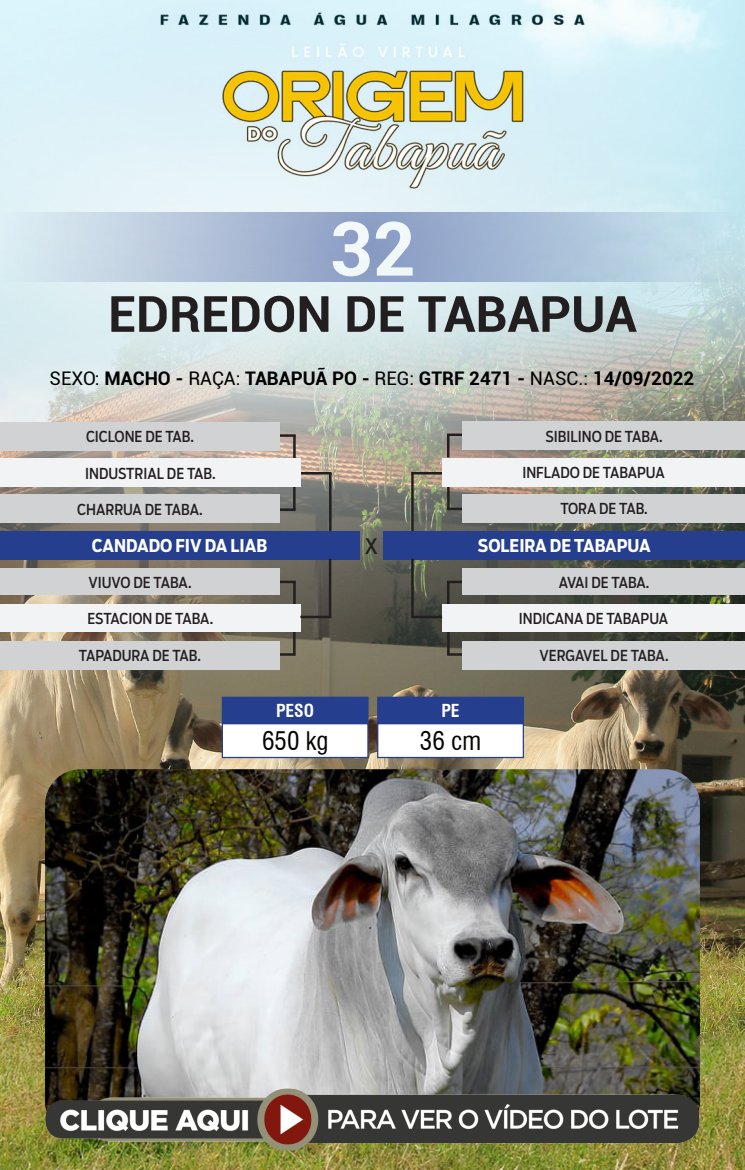
<style>
.page{position:relative;width:745px;height:1170px;background:#fff}
.page>*{position:absolute;margin:0;border:0;box-sizing:border-box;transform-origin:0 0}
.t1{font:700 75px "Roboto";color:#fff}
.t2{font:700 50px "Roboto";color:#231f20}
.t3{font:condensed 25px "Swiss 721 BT";color:#040503}
.t4{font:21.25px "Boomer Cond";color:#231f20}
.t5{font:700 18.75px "Roboto";color:#000}
.t6{font:700 17.5px "Boomer Cond";color:#fff}
.t7{font:700 condensed 17.5px "Swiss 721 BT";color:#fff}
.t8{font:15px "Boomer Cond";color:#231f20}
.s1{font-weight:400}
</style>
<div class="page">
<img style="left:0;top:0;width:744px;height:1169px">
<hr style="left:411px;top:473px;width:2px;height:58px;background:#231f20">
<hr style="left:411px;top:472px;width:31px;height:2px;background:#231f20">
<hr style="left:329px;top:473px;width:2px;height:58px;background:#231f20">
<hr style="left:300px;top:472px;width:31px;height:2px;background:#231f20">
<hr style="left:293px;top:581px;width:2px;height:23px;background:#231f20">
<hr style="left:279px;top:580px;width:16px;height:3px;background:#231f20">
<hr style="left:293px;top:631px;width:2px;height:23px;background:#231f20">
<svg style="left:279px;top:653px;width:16px;height:2px"></svg>
<hr style="left:446px;top:581px;width:3px;height:23px;background:#231f20">
<hr style="left:446px;top:580px;width:16px;height:3px;background:#231f20">
<hr style="left:447px;top:631px;width:2px;height:23px;background:#231f20">
<svg style="left:447px;top:653px;width:15px;height:2px"></svg>
<hr style="left:446px;top:434px;width:3px;height:23px;background:#231f20">
<hr style="left:446px;top:433px;width:16px;height:3px;background:#231f20">
<hr style="left:447px;top:486px;width:2px;height:23px;background:#231f20">
<hr style="left:447px;top:507px;width:16px;height:3px;background:#231f20">
<hr style="left:293px;top:487px;width:2px;height:23px;background:#231f20">
<hr style="left:279px;top:508px;width:16px;height:3px;background:#231f20">
<hr style="left:293px;top:435px;width:2px;height:23px;background:#231f20">
<hr style="left:279px;top:434px;width:16px;height:3px;background:#231f20">
<div style="left:462px;top:494px;width:282px;height:28px;background:#d1d2d4"></div>
<div style="left:0;top:494px;width:279px;height:28px;background:#d1d2d4"></div>
<div style="left:0;top:640px;width:279px;height:29px;background:#d1d2d4"></div>
<div style="left:462px;top:640px;width:282px;height:29px;background:#d1d2d4"></div>
<div style="left:442px;top:457px;width:302px;height:29px;background:#f2f3f4"></div>
<div style="left:0;top:458px;width:300px;height:29px;background:#f2f3f4"></div>
<div style="left:0;top:604px;width:300px;height:28px;background:#f2f3f4"></div>
<div style="left:442px;top:604px;width:302px;height:28px;background:#f2f3f4"></div>
<div style="left:462px;top:421px;width:282px;height:28px;background:#d1d2d4"></div>
<div style="left:0;top:422px;width:279px;height:28px;background:#d1d2d4"></div>
<div style="left:0;top:568px;width:279px;height:27px;background:#d1d2d4"></div>
<div style="left:462px;top:568px;width:282px;height:27px;background:#d1d2d4"></div>
<div style="left:0;top:531px;width:359px;height:28px;background:#253f8e"></div>
<div style="left:383px;top:531px;width:361px;height:28px;background:#253f8e"></div>
<hr style="left:328px;top:558px;width:3px;height:59px;background:#231f20">
<hr style="left:300px;top:615px;width:31px;height:3px;background:#231f20">
<hr style="left:411px;top:558px;width:2px;height:59px;background:#231f20">
<hr style="left:411px;top:615px;width:31px;height:3px;background:#231f20">
<svg style="left:0;top:213px;width:744px;height:69px;background:#afc3da"></svg>
<img style="left:45px;top:769px;width:654px;height:368px">
<img style="left:45px;top:1088px;width:654px;height:62px;border-radius:31px">
<div style="left:222px;top:697px;width:146px;height:26px;background:#253f8e"></div>
<div style="left:221px;top:696px;width:147px;height:28px;border:1px solid #253f8e"></div>
<div style="left:222px;top:723px;width:146px;height:34px;background:#fff"></div>
<div style="left:221px;top:723px;width:147px;height:35px;border:1px solid #253f8e"></div>
<div style="left:377px;top:697px;width:146px;height:26px;background:#253f8e"></div>
<div style="left:377px;top:696px;width:146px;height:28px;border:1px solid #253f8e"></div>
<div style="left:377px;top:723px;width:146px;height:34px;background:#fff"></div>
<div style="left:377px;top:723px;width:146px;height:35px;border:1px solid #253f8e"></div>
<h1 class="t1" style="left:329px;top:196px;width:88px">32</h1>
<p class="t2" style="left:108px;top:279px;width:530px">EDREDON DE TABAPUA</p>
<p class="t5" style="left:50px;top:365px;width:645px"><span class="s1">SEXO:</span> MACHO - <span class="s1">RAÇA:</span> TABAPUÃ PO - <span class="s1">REG:</span> GTRF 2471 - <span class="s1">NASC.:</span> 14/09/2022</p>
<p class="t8" style="left:86px;top:428px;width:109px">CICLONE DE TAB.</p>
<p class="t8" style="left:545px;top:427px;width:119px">SIBILINO DE TABA.</p>
<p class="t8" style="left:85px;top:464px;width:132px">INDUSTRIAL DE TAB.</p>
<p class="t8" style="left:522px;top:463px;width:144px">INFLADO DE TABAPUA</p>
<p class="t8" style="left:77px;top:500px;width:127px">CHARRUA DE TABA.</p>
<p class="t8" style="left:560px;top:499px;width:89px">TORA DE TAB.</p>
<p class="t6" style="left:92px;top:535px;width:176px">CANDADO FIV DA LIAB</p>
<p class="t4" style="left:364px;top:533px;width:15px">X</p>
<p class="t6" style="left:477px;top:535px;width:174px">SOLEIRA DE TABAPUA</p>
<p class="t8" style="left:88px;top:573px;width:104px">VIUVO DE TABA.</p>
<p class="t8" style="left:558px;top:573px;width:92px">AVAI DE TABA.</p>
<p class="t8" style="left:87px;top:610px;width:127px">ESTACION DE TABA.</p>
<p class="t8" style="left:518px;top:610px;width:151px">INDICANA DE TABAPUA</p>
<p class="t8" style="left:79px;top:646px;width:123px">TAPADURA DE TAB.</p>
<p class="t8" style="left:539px;top:646px;width:130px">VERGAVEL DE TABA.</p>
<p class="t7" style="left:276px;top:700px;width:40px">PESO</p>
<p class="t3" style="left:262px;top:726px;width:68px">650 kg</p>
<p class="t7" style="left:441px;top:700px;width:20px">PE</p>
<p class="t3" style="left:419px;top:726px;width:63px">36 cm</p>
</div>
